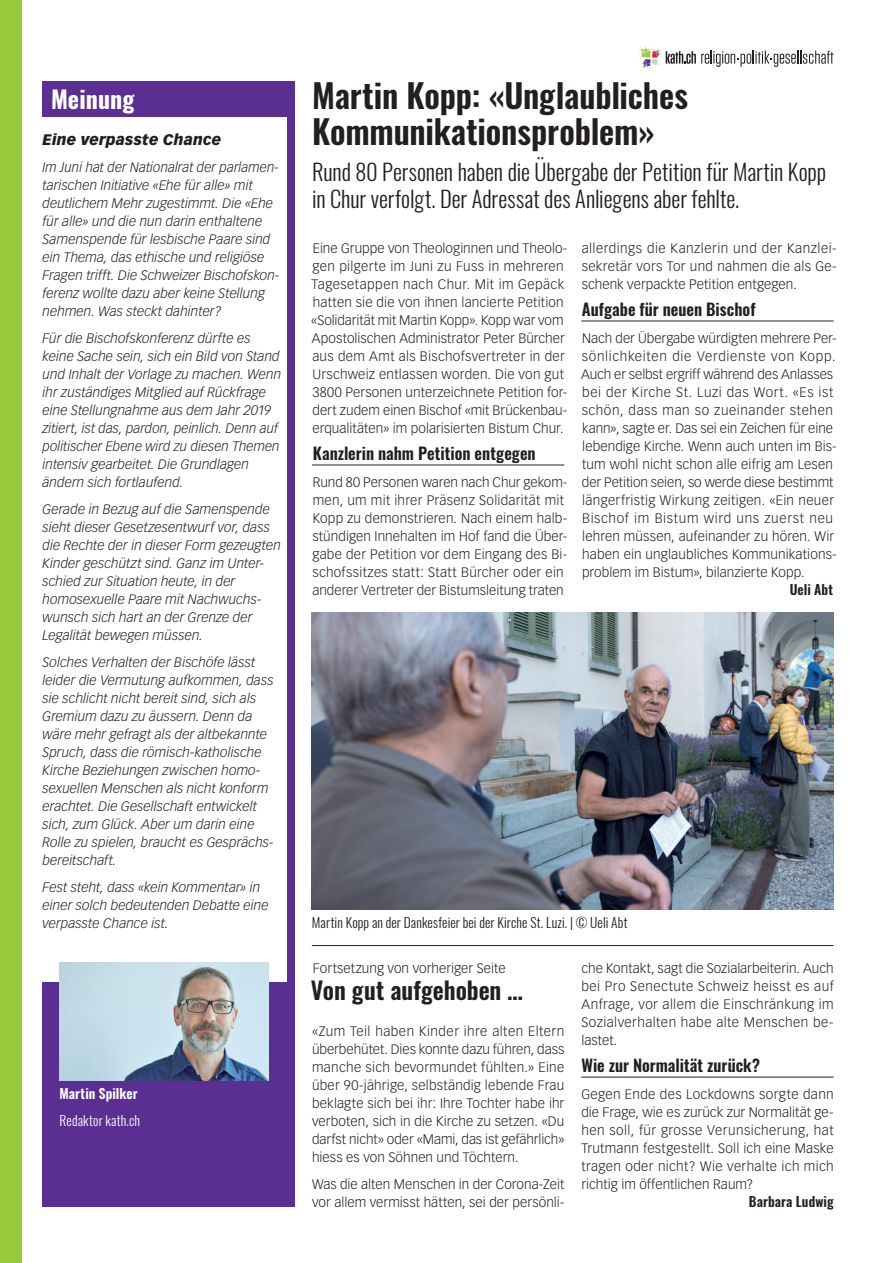
<style>
.page{position:relative;width:893px;height:1263px;background:#fff}
.page>*{position:absolute;margin:0;border:0;box-sizing:border-box;transform-origin:0 0}
.t1{font:600 33px/36px "Oswald";letter-spacing:-.005em;color:#231f20}
.t2{font:600 24px "Oswald";color:#231f20}
.t3{font:700 24px "Oswald";letter-spacing:.005em;color:#fff}
.t4{font:300 22.5px/27px "Oswald";color:#231f20}
.t5{font:600 16.5px "Oswald";color:#231f20}
.t6{font:italic 900 15px "Vectora LT Std";letter-spacing:.005em;color:#231f20}
.t7{font:300 13.5px/18px "Vectora LT Std";letter-spacing:.01em;color:#231f20;text-align:justify}
.t8{font:italic 300 13.5px/18px "Vectora LT Std";letter-spacing:.005em;color:#231f20}
.t9{font:300 13.5px "Oswald";letter-spacing:.01em;color:#231f20}
.t10{font:600 13.5px "Oswald";letter-spacing:.01em;color:#231f20}
.t11{font:300 13.5px "Oswald";letter-spacing:.015em;color:#fff}
.t12{font:600 13.5px "Oswald";letter-spacing:.005em;color:#fff}
</style>
<div class="page">
<svg style="left:640px;top:47px;width:20px;height:21px"></svg>
<svg style="left:666px;top:51px;width:167px;height:16px"></svg>
<div style="left:0;top:0;width:21px;height:1263px;background:#99ca3b"></div>
<div style="left:43px;top:82px;width:252px;height:1125px;background:#5b2e91"></div>
<div style="left:34px;top:118px;width:252px;height:864px;background:#fff"></div>
<img style="left:60px;top:963px;width:209px;height:118px">
<hr style="left:312px;top:945px;width:521px;height:1px;background:#231f20">
<img style="left:312px;top:612px;width:522px;height:298px">
<hr style="left:581px;top:1077px;width:253px;height:1px;background:#231f20">
<hr style="left:312px;top:465px;width:252px;height:1px;background:#231f20">
<hr style="left:581px;top:321px;width:253px;height:1px;background:#231f20">
<h2 class="t3" style="left:51px;top:86px;width:85px">Meinung</h2>
<p class="t6" style="left:43px;top:130px;width:180px">Eine verpasste Chance</p>
<p class="t8" style="left:43px;top:158px;width:239px">Im Juni hat der Nationalrat der parlamen&shy;tarischen Initiative «Ehe für alle» mit deutlichem Mehr zugestimmt. Die «Ehe für alle» und die nun darin enthaltene Samenspende für lesbische Paare sind ein Thema, das ethische und religiöse Fragen trifft. Die Schweizer Bischofskon&shy;ferenz wollte dazu aber keine Stellung nehmen. Was steckt dahinter?</p>
<p class="t8" style="left:43px;top:329px;width:240px">Für die Bischofskonferenz dürfte es keine Sache sein, sich ein Bild von Stand und Inhalt der Vorlage zu machen. Wenn ihr zuständiges Mitglied auf Rückfrage eine Stellungnahme aus dem Jahr 2019 zitiert, ist das, pardon, peinlich. Denn auf politischer Ebene wird zu diesen Themen intensiv gearbeitet. Die Grundlagen ändern sich fortlaufend.</p>
<p class="t8" style="left:43px;top:500px;width:240px">Gerade in Bezug auf die Samenspende sieht dieser Gesetzesentwurf vor, dass die Rechte der in dieser Form gezeugten Kinder geschützt sind. Ganz im Unter&shy;schied zur Situation heute, in der homosexuelle Paare mit Nachwuchs&shy;wunsch sich hart an der Grenze der Legalität bewegen müssen.</p>
<p class="t8" style="left:43px;top:653px;width:233px">Solches Verhalten der Bischöfe lässt leider die Vermutung aufkommen, dass sie schlicht nicht bereit sind, sich als Gremium dazu zu äussern. Denn da wäre mehr gefragt als der altbekannte Spruch, dass die römisch-katholische Kirche Beziehungen zwischen homo&shy;sexuellen Menschen als nicht konform erachtet. Die Gesellschaft entwickelt sich, zum Glück. Aber um darin eine Rolle zu spielen, braucht es Gesprächs&shy;bereitschaft.</p>
<p class="t8" style="left:43px;top:878px;width:228px">Fest steht, dass «kein Kommentar» in einer solch bedeutenden Debatte eine verpasste Chance ist.</p>
<p class="t12" style="left:60px;top:1086px;width:80px">Martin Spilker</p>
<p class="t11" style="left:60px;top:1108px;width:82px">Redaktor kath.ch</p>
<h1 class="t1" style="left:312px;top:79px;width:377px">Martin Kopp: «Unglaubliches<br>Kommunikationsproblem»</h1>
<h3 class="t4" style="left:312px;top:155px;width:516px">Rund 80 Personen haben die Übergabe der Petition für Martin Kopp in Chur verfolgt. Der Adressat des Anliegens aber fehlte.</h3>
<p class="t7" style="left:311px;top:239px;width:258px;text-align:left">Eine Gruppe von Theologinnen und Theolo&shy;gen pilgerte im Juni zu Fuss in mehreren Tagesetappen nach Chur. Mit im Gepäck hatten sie die von ihnen lancierte Petition «Solidarität mit Martin Kopp». Kopp war vom Apostolischen Administrator Peter Bürcher aus dem Amt als Bischofsvertreter in der Urschweiz entlassen worden. Die von gut 3800 Personen unterzeichnete Petition for&shy;dert zudem einen Bischof «mit Brückenbau&shy;erqualitäten» im polarisierten Bistum Chur.</p>
<p class="t5" style="left:313px;top:444px;width:224px">Kanzlerin nahm Petition entgegen</p>
<p class="t7" style="left:312px;top:473px;width:257px;text-align:left">Rund 80 Personen waren nach Chur gekom&shy;men, um mit ihrer Präsenz Solidarität mit Kopp zu demonstrieren. Nach einem halb&shy;stündigen Innehalten im Hof fand die Über&shy;gabe der Petition vor dem Eingang des Bi&shy;schofssitzes statt: Statt Bürcher oder ein anderer Vertreter der Bistumsleitung traten</p>
<p class="t7" style="left:582px;top:239px;width:257px">allerdings die Kanzlerin und der Kanzlei&shy;sekretär vors Tor und nahmen die als Ge&shy;schenk verpackte Petition entgegen.</p>
<p class="t5" style="left:582px;top:300px;width:175px">Aufgabe für neuen Bischof</p>
<p class="t7" style="left:581px;top:329px;width:257px;text-align:left">Nach der Übergabe würdigten mehrere Per&shy;sönlichkeiten die Verdienste von Kopp.<br>Auch er selbst ergriff während des Anlasses bei der Kirche St. Luzi das Wort. «Es ist schön, dass man so zueinander stehen kann», sagte er. Das sei ein Zeichen für eine lebendige Kirche. Wenn auch unten im Bis&shy;tum wohl nicht schon alle eifrig am Lesen der Petition seien, so werde diese bestimmt längerfristig Wirkung zeitigen. «Ein neuer Bischof im Bistum wird uns zuerst neu lehren müssen, aufeinander zu hören. Wir haben ein unglaubliches Kommunikations&shy;problem im Bistum», bilanzierte Kopp.</p>
<p class="t10" style="left:790px;top:582px;width:45px">Ueli Abt</p>
<p class="t9" style="left:312px;top:910px;width:317px">Martin Kopp an der Dankesfeier bei der Kirche St. Luzi. | © Ueli Abt</p>
<p class="t7" style="left:313px;top:959px;width:194px">Fortsetzung von vorheriger Seite</p>
<h2 class="t2" style="left:311px;top:977px;width:213px">Von gut aufgehoben …</h2>
<p class="t7" style="left:312px;top:1022px;width:254px">«Zum Teil haben Kinder ihre alten Eltern überbehütet. Dies konnte dazu führen, dass manche sich bevormundet fühlten.» Eine über 90-jährige, selbständig lebende Frau beklagte sich bei ihr: Ihre Tochter habe ihr verboten, sich in die Kirche zu setzen. «Du darfst nicht» oder «Mami, das ist gefährlich» hiess es von Söhnen und Töchtern.</p>
<p class="t7" style="left:312px;top:1175px;width:254px">Was die alten Menschen in der Corona-Zeit vor allem vermisst hätten, sei der persönli-</p>
<p class="t7" style="left:581px;top:959px;width:254px">che Kontakt, sagt die Sozialarbeiterin. Auch bei Pro Senectute Schweiz heisst es auf Anfrage, vor allem die Einschränkung im Sozialverhalten habe alte Menschen be&shy;lastet.</p>
<p class="t5" style="left:581px;top:1056px;width:180px">Wie zur Normalität zurück?</p>
<p class="t7" style="left:581px;top:1085px;width:254px">Gegen Ende des Lockdowns sorgte dann die Frage, wie es zurück zur Normalität ge&shy;hen soll, für grosse Verunsicherung, hat Trutmann festgestellt. Soll ich eine Maske tragen oder nicht? Wie verhalte ich mich richtig im öffentlichen Raum?</p>
<p class="t10" style="left:749px;top:1194px;width:86px">Barbara Ludwig</p>
</div>
